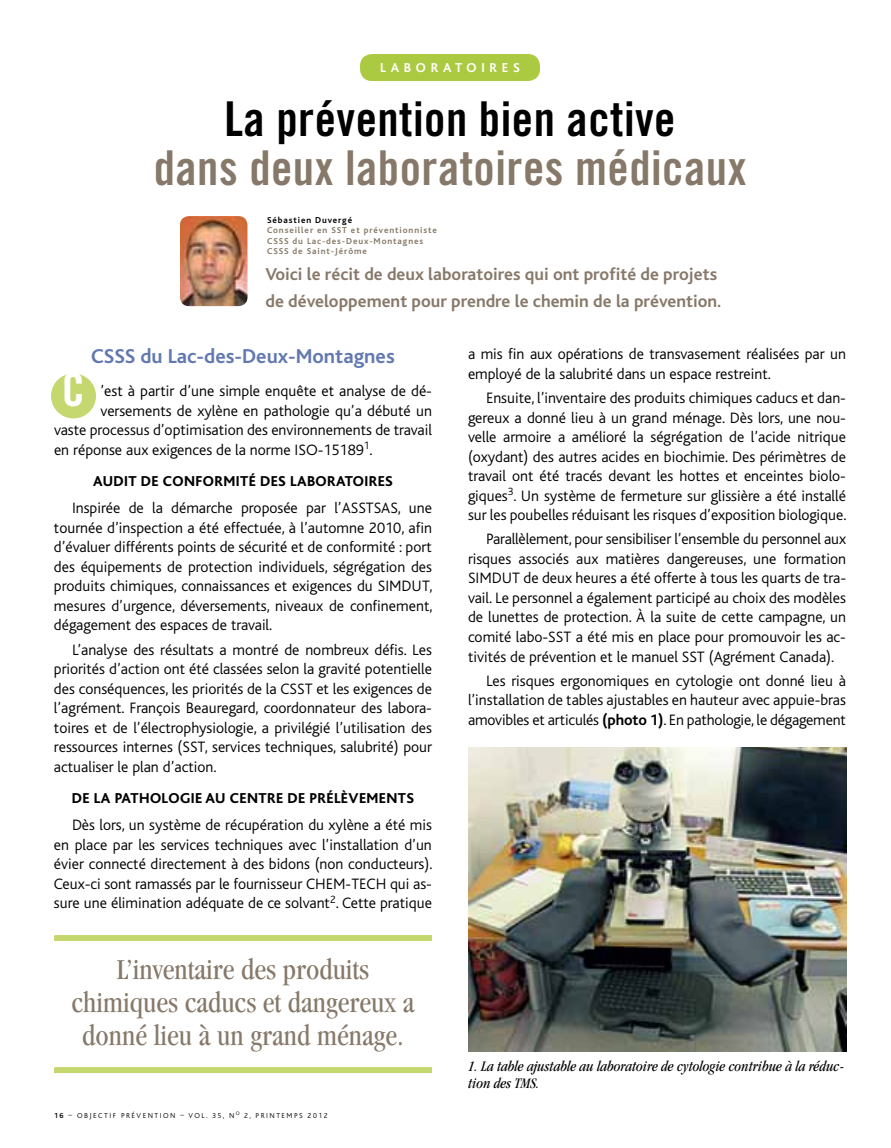
<style>
.page{position:relative;width:891px;height:1148px;background:#fff}
.page>*{position:absolute;margin:0;border:0;box-sizing:border-box;transform-origin:0 0}
.t1{font:48px "Trade Gothic Bold Cond Twenty";letter-spacing:.01em;color:#87796a}
.t2{font:48px "Trade Gothic Bold Cond Twenty";letter-spacing:.01em;color:#000}
.t3{font:46.5px "Trade Gothic Bold Cond Twenty";color:#fff}
.t4{font:condensed 30px/33px "Garamond";color:#87796a;text-align:center}
.t5{font:700 21px "Bliss";color:#6178b1}
.t6{font:700 18px/27px "Bliss";color:#87796a}
.t7{font:300 15.75px/19.5px "Bliss";color:#000;text-align:justify}
.t8{font:italic condensed 15px/16.5px "Garamond";color:#000}
.t9{font:800 15px "Bliss";letter-spacing:.025em;color:#000}
.t10{font:700 13.5px "Bliss";letter-spacing:.35em;color:#fff}
.t11{font:700 9px "Bliss";letter-spacing:.1em;color:#87796a}
.t12{font:700 9px "Bliss";letter-spacing:.1em;color:#000}
.t13{font:300 7.5px "Bliss";letter-spacing:.2em;color:#000}
.s1{font-weight:700}
</style>
<div class="page">
<div style="left:360px;top:54px;width:180px;height:27px;background:#acca41;border-radius:12px"></div>
<div style="left:51px;top:373px;width:45px;height:45px;background:#c5d870;border-radius:50%"></div>
<img style="left:180px;top:216px;width:68px;height:90px">
<div style="left:54px;top:935px;width:378px;height:6px;background:#c5d870"></div>
<div style="left:54px;top:1067px;width:378px;height:6px;background:#c5d870"></div>
<img style="left:468px;top:747px;width:378px;height:304px">
<p class="t10" style="left:380px;top:60px;width:141px">Laboratoires</p>
<h1 class="t2" style="left:224px;top:89px;width:453px">La prévention bien active</h1>
<h1 class="t1" style="left:154px;top:139px;width:594px">dans deux laboratoires médicaux</h1>
<p class="t12" style="left:267px;top:215px;width:87px">Sébastien Duvergé</p>
<p class="t11" style="left:267px;top:226px;width:71px">Conseiller en SST</p>
<p class="t11" style="left:351px;top:226px;width:87px">et préventionniste</p>
<p class="t11" style="left:267px;top:236px;width:13px">CSSS</p>
<p class="t11" style="left:293px;top:236px;width:132px">du Lac-des-Deux-Montagnes</p>
<p class="t11" style="left:267px;top:247px;width:13px">CSSS</p>
<p class="t11" style="left:293px;top:247px;width:76px">de Saint-Jérôme</p>
<p class="t6" style="left:266px;top:261px;width:457px">Voici le récit de deux laboratoires qui ont profité de projets de développement pour prendre le chemin de la prévention.</p>
<h3 class="t5" style="left:91px;top:345px;width:24px">CSSS</h3>
<h3 class="t5" style="left:141px;top:345px;width:256px">du Lac-des-Deux-Montagnes</h3>
<p class="t7" style="left:100px;top:381px;width:333px">’est à partir d’une simple enquête et analyse de dé-</p>
<p class="t7" style="left:100px;top:401px;width:333px">versements de xylène en pathologie qu’a débuté un</p>
<p class="t7" style="left:54px;top:420px;width:379px">vaste processus d’optimisation des environnements de travail</p>
<p class="t7" style="left:54px;top:440px;width:320px">en réponse aux exigences de la norme ISO-15189<sup>1</sup>.</p>
<p class="t9" style="left:93px;top:473px;width:301px">AUDIT DE CONFORMITÉ DES LABORATOIRES</p>
<p class="t7" style="left:54px;top:498px;width:380px;text-indent:18px">Inspirée de la démarche proposée par l’ASSTSAS, une tournée d’inspection a été effectuée, à l’automne 2010, afin d’évaluer différents points de sécurité et de conformité : port des équipements de protection individuels, ségrégation des produits chimiques, connaissances et exigences du SIMDUT, mesures d’urgence, déversements, niveaux de confinement, dégagement des espaces de travail.</p>
<p class="t7" style="left:54px;top:640px;width:380px;text-indent:18px">L’analyse des résultats a montré de nombreux défis. Les priorités d’action ont été classées selon la gravité potentielle des conséquences, les priorités de la CSST et les exigences de l’agrément. François Beauregard, coordonnateur des labora&shy;toires et de l’électrophysiologie, a privilégié l’utilisation des ressources internes (SST, services techniques, salubrité) pour actualiser le plan d’action.</p>
<p class="t9" style="left:72px;top:790px;width:344px">DE LA PATHOLOGIE AU CENTRE DE PRÉLÈVEMENTS</p>
<p class="t7" style="left:54px;top:815px;width:380px;text-indent:18px">Dès lors, un système de récupération du xylène a été mis en place par les services techniques avec l’installation d’un évier connecté directement à des bidons (non conducteurs).<br>Ceux-ci sont ramassés par le fournisseur CHEM-TECH qui as&shy;sure une élimination adéquate de ce solvant<sup>2</sup>. Cette pratique</p>
<h2 class="t3" style="left:62px;top:361px;width:25px">C</h2>
<h3 class="t4" style="left:71px;top:952px;width:345px">L’inventaire des produits chimiques caducs et dangereux a donné lieu à un grand ménage.</h3>
<p class="t13" style="left:54px;top:1111px;width:275px"><span class="s1">16</span> – OBJECTIF PRÉVENTION – VOL. 35, N<sup>O</sup> 2, PRINTEMPS 2012</p>
<p class="t7" style="left:468px;top:344px;width:379px">a mis fin aux opérations de transvasement réalisées par un employé de la salubrité dans un espace restreint.</p>
<p class="t7" style="left:468px;top:388px;width:380px;text-align:left;text-indent:18px">Ensuite, l’inventaire des produits chimiques caducs et dan&shy;gereux a donné lieu à un grand ménage. Dès lors, une nou&shy;velle armoire a amélioré la ségrégation de l’acide nitrique (oxydant) des autres acides en biochimie. Des périmètres de travail ont été tracés devant les hottes et enceintes biolo&shy;giques<sup>3</sup>. Un système de fermeture sur glissière a été installé sur les poubelles réduisant les risques d’exposition biologique.</p>
<p class="t7" style="left:468px;top:530px;width:380px;text-indent:18px">Parallèlement, pour sensibiliser l’ensemble du personnel aux risques associés aux matières dangereuses, une formation SIMDUT de deux heures a été offerte à tous les quarts de tra&shy;vail. Le personnel a également participé au choix des modèles de lunettes de protection. À la suite de cette campagne, un comité labo-SST a été mis en place pour promouvoir les ac&shy;tivités de prévention et le manuel SST (Agrément Canada).</p>
<p class="t7" style="left:468px;top:671px;width:380px;text-indent:18px">Les risques ergonomiques en cytologie ont donné lieu à l’installation de tables ajustables en hauteur avec appuie-bras amovibles et articulés <span class="s1">(photo 1)</span>. En pathologie, le dégagement</p>
<p class="t8" style="left:468px;top:1058px;width:378px">1. La table ajustable au laboratoire de cytologie contribue à la réduc&shy;tion des TMS.</p>
</div>
